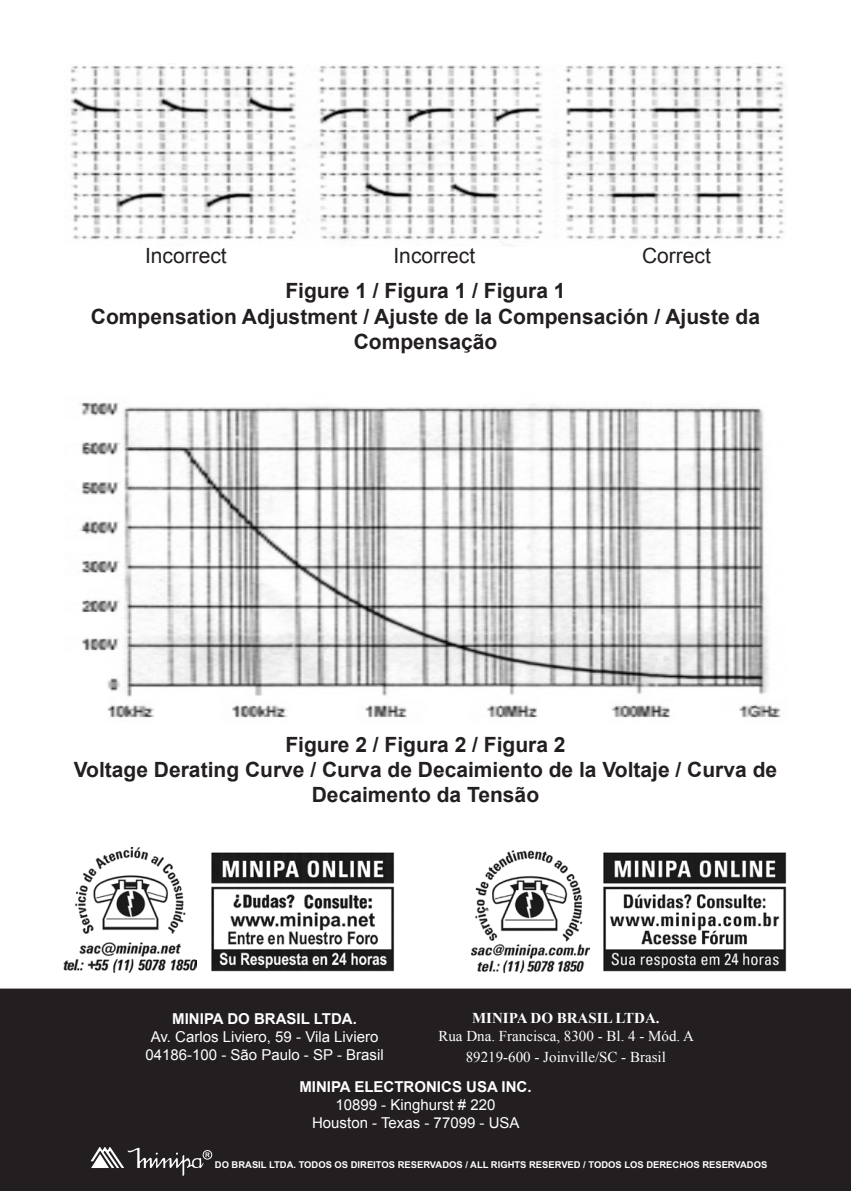
<style>
.page{position:relative;width:851px;height:1191px;background:#fff}
.page>*{position:absolute;margin:0;border:0;box-sizing:border-box;transform-origin:0 0}
.t1{font:700 21px/25.2px "Arial";color:#231f20;text-align:center}
.t2{font:21px "Arial";color:#231f20}
.t3{font:15px "Arial";color:#fff}
.t4{font:15px "Times New Roman";color:#fff}
.t5{font:700 15px "Arial";color:#fff}
.t6{font:700 15px "Times New Roman";color:#fff}
.t7{font:700 9.3px "Arial";color:#fff}
</style>
<div class="page">
<img style="left:79px;top:402px;width:702px;height:316px">
<div style="left:0;top:988px;width:850px;height:203px;background:#231f20"></div>
<img style="left:70px;top:65px;width:714px;height:180px">
<img style="left:471px;top:850px;width:118px;height:122px">
<img style="left:603px;top:852px;width:184px;height:120px">
<img style="left:211px;top:852px;width:184px;height:120px">
<img style="left:64px;top:847px;width:132px;height:125px">
<hr style="left:88px;top:1144px;width:680px;height:1px;background:#231f20">
<hr style="left:88px;top:1176px;width:680px;height:1px;background:#231f20">
<svg style="left:91px;top:1146px;width:119px;height:29px;background:#4e4b4c"></svg>
<div style="left:203px;top:1150px;width:9px;height:9px;border:1px solid #fff;border-radius:50%"></div>
<p class="t2" style="left:145px;top:242px;width:83px">Incorrect</p>
<p class="t2" style="left:393px;top:242px;width:83px">Incorrect</p>
<p class="t2" style="left:642px;top:242px;width:70px">Correct</p>
<p class="t1" style="left:285px;top:279px;width:282px">Figure 1 / Figura 1 / Figura 1</p>
<p class="t1" style="left:91px;top:304px;width:670px">Compensation Adjustment / Ajuste de la Compensación / Ajuste da<br>Compensação</p>
<p class="t1" style="left:285px;top:732px;width:282px">Figure 2 / Figura 2 / Figura 2</p>
<p class="t1" style="left:74px;top:758px;width:704px">Voltage Derating Curve / Curva de Decaimiento de la Voltaje / Curva de<br>Decaimento da Tensão</p>
<p class="t5" style="left:172px;top:1008px;width:186px">MINIPA DO BRASIL LTDA.</p>
<p class="t3" style="left:151px;top:1026px;width:229px">Av. Carlos Liviero, 59 - Vila Liviero</p>
<p class="t3" style="left:145px;top:1044px;width:240px">04186-100 - São Paulo - SP - Brasil</p>
<p class="t5" style="left:299px;top:1076px;width:233px">MINIPA ELECTRONICS USA INC.</p>
<p class="t3" style="left:335px;top:1094px;width:162px">10899 - Kinghurst # 220</p>
<p class="t3" style="left:312px;top:1112px;width:209px">Houston - Texas - 77099 - USA</p>
<p class="t6" style="left:472px;top:1007px;width:189px">MINIPA DO BRASIL LTDA.</p>
<p class="t4" style="left:438px;top:1025px;width:257px">Rua Dna. Francisca, 8300 - Bl. 4 - Mód. A</p>
<p class="t4" style="left:465px;top:1047px;width:202px">89219-600 - Joinville/SC - Brasil</p>
<p class="t7" style="left:215px;top:1158px;width:554px">DO BRASIL LTDA. TODOS OS DIREITOS RESERVADOS / ALL RIGHTS RESERVED / TODOS LOS DERECHOS RESERVADOS</p>
</div>
